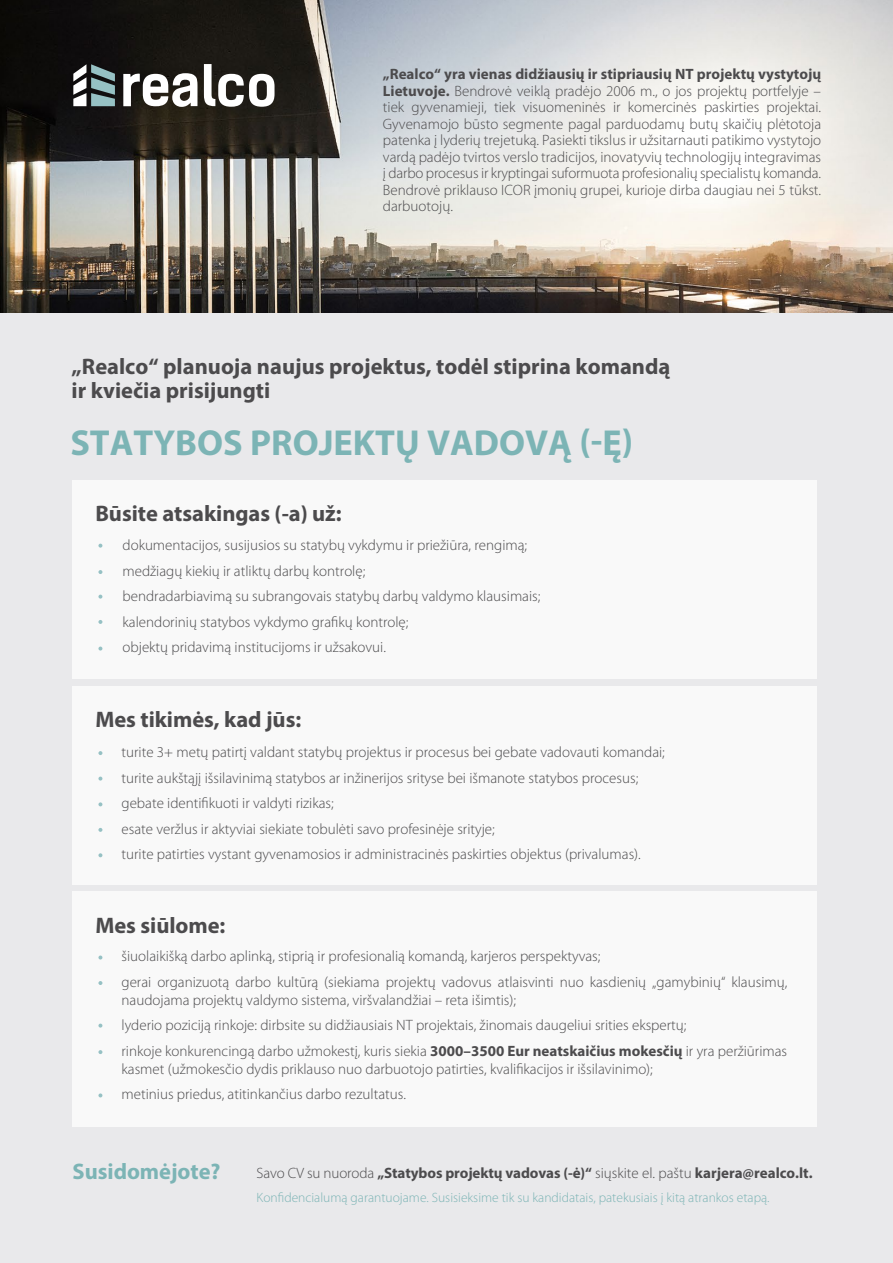
<style>
.page{position:relative;width:893px;height:1263px;background:#fff}
.page>*{position:absolute;margin:0;border:0;box-sizing:border-box;transform-origin:0 0}
.t1{font:700 36.3px "Myriad Pro";color:#7cb4b5}
.t2{font:700 22.5px/24px "Myriad Pro";color:#4c4b4d}
.t3{font:700 22.5px "Myriad Pro";color:#7cb4b5}
.t4{font:300 15px/25.5px "Myriad Pro";color:#4c4b4d}
.t5{font:700 15px "Myriad Pro";letter-spacing:-.005em;color:#4c4b4d}
.t6{font:300 13.5px "Myriad Pro";color:#7cb4b5}
.s1{font-weight:700}
.s2{font-weight:300}
</style>
<div class="page">
<div style="left:0;top:261px;width:893px;height:1002px;background:#e9e9eb"></div>
<img style="left:0;top:0;width:893px;height:312px">
<svg style="left:73px;top:64px;width:42px;height:42px"></svg>
<svg style="left:204px;top:64px;width:71px;height:43px"></svg>
<svg style="left:123px;top:73px;width:74px;height:34px"></svg>
<div style="left:73px;top:480px;width:744px;height:198px;background:#f9f9f9"></div>
<div style="left:73px;top:686px;width:744px;height:198px;background:#f9f9f9"></div>
<div style="left:73px;top:892px;width:744px;height:235px;background:#f9f9f9"></div>
<svg style="left:98px;top:751px;width:4px;height:4px"></svg>
<svg style="left:98px;top:802px;width:4px;height:4px"></svg>
<svg style="left:98px;top:828px;width:4px;height:4px"></svg>
<svg style="left:98px;top:777px;width:4px;height:3px"></svg>
<svg style="left:98px;top:853px;width:4px;height:4px"></svg>
<svg style="left:98px;top:544px;width:4px;height:4px"></svg>
<svg style="left:98px;top:595px;width:4px;height:4px"></svg>
<svg style="left:98px;top:620px;width:4px;height:4px"></svg>
<svg style="left:98px;top:647px;width:4px;height:3px"></svg>
<svg style="left:98px;top:570px;width:4px;height:4px"></svg>
<svg style="left:98px;top:955px;width:4px;height:4px"></svg>
<svg style="left:98px;top:1024px;width:4px;height:3px"></svg>
<svg style="left:98px;top:981px;width:4px;height:4px"></svg>
<svg style="left:98px;top:1050px;width:4px;height:4px"></svg>
<svg style="left:98px;top:1093px;width:4px;height:4px"></svg>
<p class="t4" style="left:383px;top:66px;width:440px;line-height:16.5px;text-align:justify"><span class="s1">„Realco“ yra vienas didžiausių ir stipriausių NT projektų vystytojų Lietuvoje.</span> Bendrovė veiklą pradėjo 2006 m., o jos projektų portfelyje – tiek gyvenamieji, tiek visuomeninės ir komercinės paskirties projektai.<br>Gyvenamojo būsto segmente pagal parduodamų butų skaičių plėtotoja patenka į lyderių trejetuką. Pasiekti tikslus ir užsitarnauti patikimo vystytojo vardą padėjo tvirtos verslo tradicijos, inovatyvių technologijų integravimas į darbo procesus ir kryptingai suformuota profesionalių specialistų komanda.<br>Bendrovė priklauso ICOR įmonių grupei, kurioje dirba daugiau nei 5 tūkst. darbuotojų.</p>
<h2 class="t2" style="left:72px;top:353px;width:600px">„Realco“ planuoja naujus projektus, todėl stiprina komandą ir kviečia prisijungti</h2>
<h1 class="t1" style="left:70px;top:419px;width:564px">STATYBOS PROJEKTŲ VADOVĄ (-Ę)</h1>
<h2 class="t2" style="left:95px;top:501px;width:248px">Būsite atsakingas (-a) už:</h2>
<p class="t4" style="left:123px;top:533px;width:419px">dokumentacijos, susijusios su statybų vykdymu ir priežiūra, rengimą; medžiagų kiekių ir atliktų darbų kontrolę;<br>bendradarbiavimą su subrangovais statybų darbų valdymo klausimais; kalendorinių statybos vykdymo grafikų kontrolę;<br>objektų pridavimą institucijoms ir užsakovui.</p>
<h2 class="t2" style="left:95px;top:707px;width:207px">Mes tikimės, kad jūs:</h2>
<p class="t4" style="left:122px;top:740px;width:545px">turite 3+ metų patirtį valdant statybų projektus ir procesus bei gebate vadovauti komandai; turite aukštąjį išsilavinimą statybos ar inžinerijos srityse bei išmanote statybos procesus; gebate identifikuoti ir valdyti rizikas;<br>esate veržlus ir aktyviai siekiate tobulėti savo profesinėje srityje;<br>turite patirties vystant gyvenamosios ir administracinės paskirties objektus (privalumas).</p>
<h2 class="t2" style="left:95px;top:912px;width:132px">Mes siūlome:</h2>
<p class="t4" style="left:122px;top:944px;width:667px">šiuolaikišką darbo aplinką, stiprią ir profesionalią komandą, karjeros perspektyvas;<br>gerai organizuotą darbo kultūrą (siekiama projektų vadovus atlaisvinti nuo kasdienių „gamybinių“ klausimų,</p>
<p class="t4" style="left:122px;top:987px;width:667px">naudojama projektų valdymo sistema, viršvalandžiai – reta išimtis);<br>lyderio poziciją rinkoje: dirbsite su didžiausiais NT projektais, žinomais daugeliui srities ekspertų;<br>rinkoje konkurencingą darbo užmokestį, kuris siekia <span class="s1">3000–3500 Eur neatskaičius mokesčių</span> ir yra peržiūrimas</p>
<p class="t4" style="left:122px;top:1056px;width:533px">kasmet (užmokesčio dydis priklauso nuo darbuotojo patirties, kvalifikacijos ir išsilavinimo); metinius priedus, atitinkančius darbo rezultatus.</p>
<h2 class="t3" style="left:73px;top:1156px;width:149px">Susidomėjote?</h2>
<p class="t5" style="left:257px;top:1163px;width:558px"><span class="s2">Savo CV su nuoroda</span> „Statybos projektų vadovas (-ė)“ <span class="s2">siųskite el. paštu</span> karjera@realco.lt.</p>
<p class="t6" style="left:257px;top:1190px;width:514px">Konfidencialumą garantuojame. Susisieksime tik su kandidatais, patekusiais į kitą atrankos etapą.</p>
</div>
